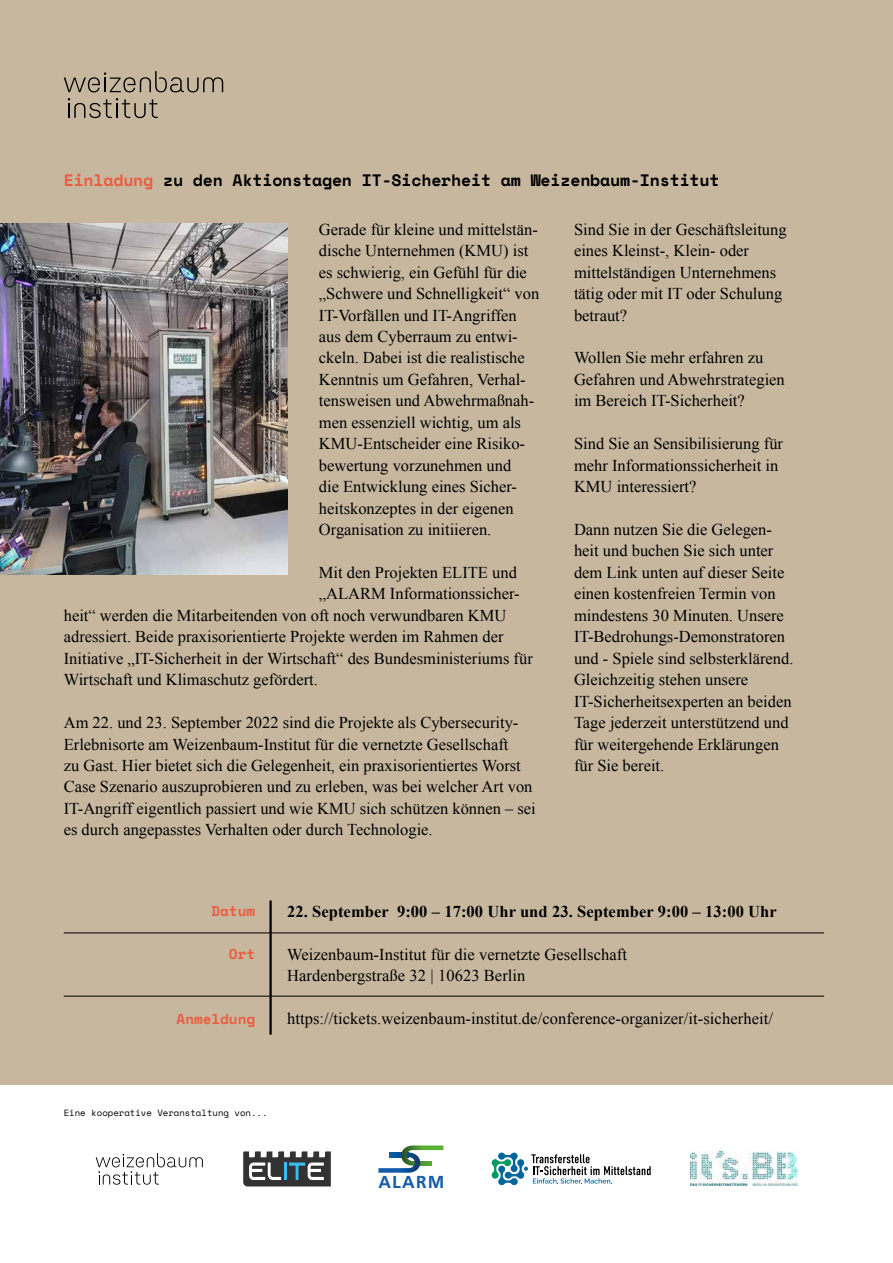
<style>
.page{position:relative;width:893px;height:1263px;background:#fff}
.page>*{position:absolute;margin:0;border:0;box-sizing:border-box;transform-origin:0 0}
.t1{font:700 18.15px "Frutiger";letter-spacing:.06em;color:#135ca8}
.t2{font:16.5px/21.5px "Times New Roman";color:#000}
.t3{font:700 16.5px "Space Mono";letter-spacing:-.01em;color:#000}
.t4{font:700 16.5px "Times New Roman";letter-spacing:.005em;color:#000}
.t5{font:700 14.25px "Space Mono";color:#eb5d40}
.t6{font:9px "Space Mono";color:#000}
.s1{color:#eb5d40}
</style>
<div class="page">
<div style="left:0;top:0;width:893px;height:1084px;background:#c7b79f"></div>
<svg style="left:64px;top:71px;width:159px;height:47px"></svg>
<img style="left:0;top:223px;width:287px;height:351px">
<hr style="left:64px;top:932px;width:760px;height:1px;background:#000">
<hr style="left:64px;top:996px;width:760px;height:1px;background:#000">
<hr style="left:269px;top:900px;width:3px;height:135px;background:#000">
<svg style="left:492px;top:1152px;width:159px;height:33px"></svg>
<svg style="left:243px;top:1151px;width:88px;height:35px"></svg>
<svg style="left:96px;top:1153px;width:107px;height:32px"></svg>
<img style="left:690px;top:1152px;width:107px;height:34px">
<svg style="left:378px;top:1145px;width:65px;height:28px"></svg>
<p class="t3" style="left:64px;top:167px;width:657px"><span class="s1">Einladung</span> zu den Aktionstagen IT-Sicherheit am Weizenbaum-Institut</p>
<p class="t2" style="left:319px;top:218px;width:222px">Gerade für kleine und mittelstän&shy;dische Unternehmen (KMU) ist es schwierig, ein Gefühl für die „Schwere und Schnelligkeit“ von<br>IT-Vorfällen und IT-Angriffen aus dem Cyberraum zu entwi&shy;ckeln. Dabei ist die realistische<br>Kenntnis um Gefahren, Verhal&shy;tensweisen und Abwehrmaßnah&shy;men essenziell wichtig, um als<br>KMU-Entscheider eine Risiko&shy;bewertung vorzunehmen und<br>die Entwicklung eines Sicher&shy;heitskonzeptes in der eigenen<br>Organisation zu initiieren.</p>
<p class="t2" style="left:319px;top:561px;width:199px">Mit den Projekten ELITE und</p>
<p class="t2" style="left:319px;top:583px;width:202px">„ALARM Informationssicher-</p>
<p class="t2" style="left:64px;top:604px;width:444px">heit“ werden die Mitarbeitenden von oft noch verwundbaren KMU</p>
<p class="t2" style="left:64px;top:626px;width:441px">adressiert. Beide praxisorientierte Projekte werden im Rahmen der</p>
<p class="t2" style="left:64px;top:647px;width:471px">Initiative „IT-Sicherheit in der Wirtschaft“ des Bundesministeriums für</p>
<p class="t2" style="left:64px;top:669px;width:256px">Wirtschaft und Klimaschutz gefördert.</p>
<p class="t2" style="left:64px;top:712px;width:474px">Am 22. und 23. September 2022 sind die Projekte als Cybersecurity-Erlebnisorte am Weizenbaum-Institut für die vernetzte Gesellschaft<br>zu Gast. Hier bietet sich die Gelegenheit, ein praxisorientiertes Worst Case Szenario auszuprobieren und zu erleben, was bei welcher Art von IT-Angriff eigentlich passiert und wie KMU sich schützen können – sei es durch angepasstes Verhalten oder durch Technologie.</p>
<p class="t2" style="left:574px;top:218px;width:214px">Sind Sie in der Geschäftsleitung eines Kleinst-, Klein- oder mittelständigen Unternehmens tätig oder mit IT oder Schulung betraut?</p>
<p class="t2" style="left:574px;top:347px;width:212px">Wollen Sie mehr erfahren zu<br>Gefahren und Abwehrstrategien im Bereich IT-Sicherheit?</p>
<p class="t2" style="left:574px;top:433px;width:211px">Sind Sie an Sensibilisierung für mehr Informationssicherheit in<br>KMU interessiert?</p>
<p class="t2" style="left:574px;top:518px;width:221px">Dann nutzen Sie die Gelegen&shy;heit und buchen Sie sich unter dem Link unten auf dieser Seite einen kostenfreien Termin von mindestens 30 Minuten. Unsere<br>IT-Bedrohungs-Demonstratoren und - Spiele sind selbsterklärend.<br>Gleichzeitig stehen unsere<br>IT-Sicherheitsexperten an beiden<br>Tage jederzeit unterstützend und für weitergehende Erklärungen für Sie bereit.</p>
<p class="t5" style="left:212px;top:900px;width:45px">Datum</p>
<p class="t5" style="left:229px;top:943px;width:28px">Ort</p>
<p class="t5" style="left:177px;top:1008px;width:80px">Anmeldung</p>
<p class="t4" style="left:287px;top:900px;width:491px">22. September 9:00 – 17:00 Uhr und 23. September 9:00 – 13:00 Uhr</p>
<p class="t2" style="left:287px;top:943px;width:341px">Weizenbaum-Institut für die vernetzte Gesellschaft<br>Hardenbergstraße 32 | 10623 Berlin</p>
<p class="t2" style="left:287px;top:1008px;width:487px">https://tickets.weizenbaum-institut.de/conference-organizer/it-sicherheit/</p>
<p class="t6" style="left:64px;top:1106px;width:205px">Eine kooperative Veranstaltung von...</p>
<p class="t1" style="left:378px;top:1172px;width:68px">ALARM</p>
</div>
